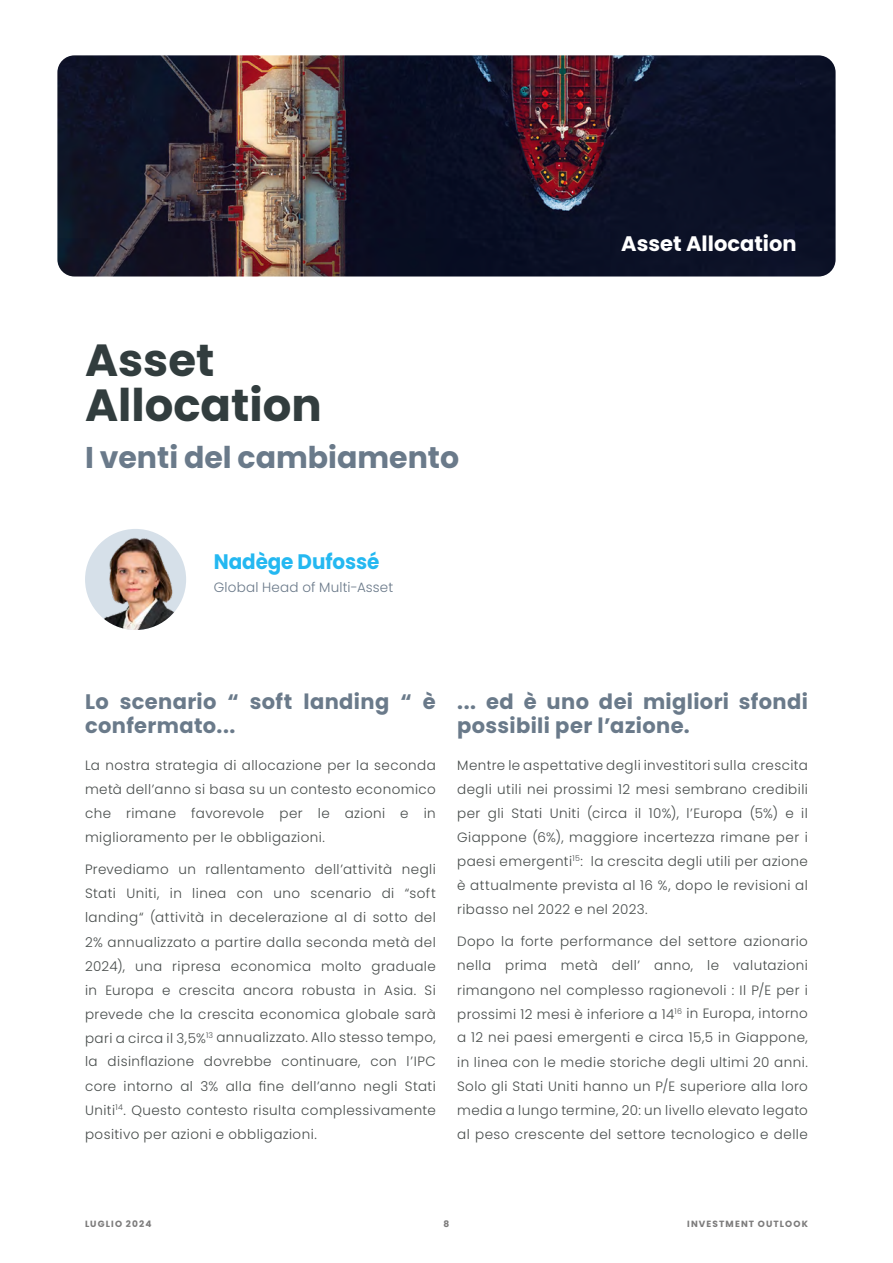
<style>
.page{position:relative;width:893px;height:1263px;background:#fff}
.page>*{position:absolute;margin:0;border:0;box-sizing:border-box;transform-origin:0 0}
.t1{font:700 45px/45px "Poppins";color:#323d3e}
.t2{font:700 30px "Poppins";color:#6a7a8a}
.t3{font:700 21px/24px "Poppins";letter-spacing:.015em;color:#6a7a8a}
.t4{font:700 21px "Poppins";color:#fff}
.t5{font:700 21px "Poppins";letter-spacing:-.005em;color:#24b8f1;scale:.95 1}
.t6{font:300 13.5px/24px "Poppins";letter-spacing:.03em;color:#484d4c;text-align:justify}
.t7{font:300 13.5px "Poppins";letter-spacing:.015em;color:#6b7a8a}
.t8{font:700 9px "Poppins";letter-spacing:.125em;color:#7c7b7b}
</style>
<div class="page">
<img style="left:57px;top:55px;width:779px;height:221px">
<img style="left:85px;top:529px;width:101px;height:101px;border-radius:51px">
<h1 class="t1" style="left:85px;top:338px;width:238px">Asset<br>Allocation</h1>
<h2 class="t2" style="left:85px;top:440px;width:376px">I venti del cambiamento</h2>
<h3 class="t5" style="left:214px;top:549px;width:176px">Nadège Dufossé</h3>
<p class="t7" style="left:214px;top:579px;width:181px">Global Head of Multi-Asset</p>
<h3 class="t4" style="left:621px;top:231px;width:177px">Asset Allocation</h3>
<h3 class="t3" style="left:85px;top:690px;width:352px">Lo scenario “ soft landing “ è confermato...</h3>
<p class="t6" style="left:85px;top:753px;width:352px">La nostra strategia di allocazione per la seconda metà dell’anno si basa su un contesto economico che rimane favorevole per le azioni e in miglioramento per le obbligazioni.</p>
<p class="t6" style="left:85px;top:858px;width:352px">Prevediamo un rallentamento dell’attività negli Stati Uniti, in linea con uno scenario di “soft landing“ (attività in decelerazione al di sotto del 2% annualizzato a partire dalla seconda metà del 2024), una ripresa economica molto graduale in Europa e crescita ancora robusta in Asia. Si prevede che la crescita economica globale sarà pari a circa il 3,5%<sup>13</sup> annualizzato. Allo stesso tempo, la disinflazione dovrebbe continuare, con l’IPC core intorno al 3% alla fine dell’anno negli Stati Uniti<sup>14</sup>. Questo contesto risulta complessivamente positivo per azioni e obbligazioni.</p>
<h3 class="t3" style="left:457px;top:690px;width:352px">... ed è uno dei migliori sfondi possibili per l’azione.</h3>
<p class="t6" style="left:457px;top:753px;width:352px">Mentre le aspettative degli investitori sulla crescita degli utili nei prossimi 12 mesi sembrano credibili per gli Stati Uniti (circa il 10%), l’Europa (5%) e il Giappone (6%), maggiore incertezza rimane per i paesi emergenti<sup>15</sup>: la crescita degli utili per azione è attualmente prevista al 16 %, dopo le revisioni al ribasso nel 2022 e nel 2023.</p>
<p class="t6" style="left:457px;top:930px;width:352px">Dopo la forte performance del settore azionario nella prima metà dell’ anno, le valutazioni rimangono nel complesso ragionevoli : Il P/E per i prossimi 12 mesi è inferiore a 14<sup>16</sup> in Europa, intorno a 12 nei paesi emergenti e circa 15,5 in Giappone, in linea con le medie storiche degli ultimi 20 anni.<br>Solo gli Stati Uniti hanno un P/E superiore alla loro media a lungo termine, 20: un livello elevato legato al peso crescente del settore tecnologico e delle</p>
<p class="t8" style="left:85px;top:1219px;width:68px">LUGLIO 2024</p>
<p class="t8" style="left:444px;top:1219px;width:7px">8</p>
<p class="t8" style="left:687px;top:1219px;width:122px">INVESTMENT OUTLOOK</p>
</div>
